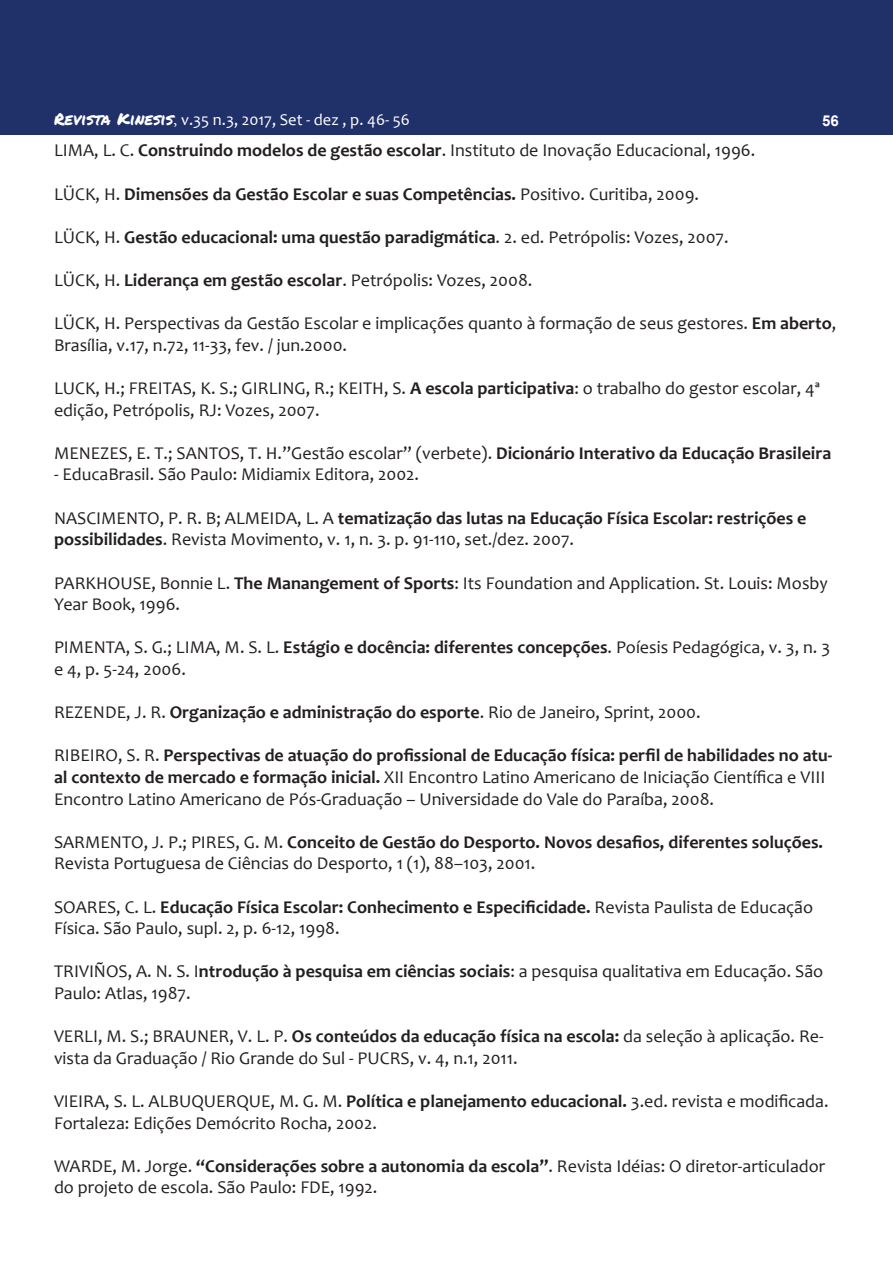
<style>
.page{position:relative;width:893px;height:1263px;background:#fff}
.page>*{position:absolute;margin:0;border:0;box-sizing:border-box;transform-origin:0 0}
.texto_corrido{font:18px/21.6px "Candara";color:#231f20}
.texto_corrido-2{font:700 18px "Candara";color:#231f20}
.t1{font:16.5px "Candara";color:#fff}
.t2{font:700 15px "Arial";color:#fff}
.s1{font-family:"Permanent Marker"}
.s2{font-family:"Minion Pro"}
.s3{font-weight:700}
.s4{font-weight:400}
</style>
<div class="page">
<div style="left:0;top:0;width:893px;height:135px;background:#203068"></div>
<p class="t1" style="left:54px;top:110px;width:358px"><span class="s1">Revista Kinesis</span><span class="s2">,</span> v.35 n.3, 2017, Set - dez , p. 46- 56</p>
<p class="t2" style="left:822px;top:111px;width:18px">56</p>
<p class="texto_corrido" style="left:54px;top:140px;width:703px">LIMA, L. C. <span class="s3">Construindo modelos de gestão escolar</span>. Instituto de Inovação Educacional, 1996.</p>
<p class="texto_corrido-2" style="left:54px;top:182px;width:647px"><span class="s4">LÜCK, H.</span> Dimensões da Gestão Escolar e suas Competências. <span class="s4">Positivo. Curitiba, 2009.</span></p>
<p class="texto_corrido-2" style="left:54px;top:226px;width:676px"><span class="s4">LÜCK, H.</span> Gestão educacional: uma questão paradigmática<span class="s4">. 2. ed. Petrópolis: Vozes, 2007.</span></p>
<p class="texto_corrido" style="left:54px;top:269px;width:480px">LÜCK, H. <span class="s3">Liderança em gestão escolar</span>. Petrópolis: Vozes, 2008.</p>
<p class="texto_corrido" style="left:54px;top:312px;width:784px">LÜCK, H. Perspectivas da Gestão Escolar e implicações quanto à formação de seus gestores. <span class="s3">Em aberto</span>,<br>Brasília, v.17, n.72, 11-33, fev. / jun.2000.</p>
<p class="texto_corrido" style="left:54px;top:377px;width:768px">LUCK, H.; FREITAS, K. S.; GIRLING, R.; KEITH, S. <span class="s3">A escola participativa</span>: o trabalho do gestor escolar, 4ª edição, Petrópolis, RJ: Vozes, 2007.</p>
<p class="texto_corrido" style="left:54px;top:442px;width:779px">MENEZES, E. T.; SANTOS, T. H.”Gestão escolar” (verbete). <span class="s3">Dicionário Interativo da Educação Brasileira</span></p>
<p class="texto_corrido" style="left:54px;top:464px;width:367px">- EducaBrasil. São Paulo: Midiamix Editora, 2002.</p>
<p class="texto_corrido" style="left:54px;top:507px;width:754px">NASCIMENTO, P. R. B; ALMEIDA, L. A <span class="s3">tematização das lutas na Educação Física Escolar: restrições e possibilidades</span>. Revista Movimento, v. 1, n. 3. p. 91-110, set./dez. 2007.</p>
<p class="texto_corrido" style="left:54px;top:572px;width:775px">PARKHOUSE, Bonnie L. <span class="s3">The Manangement of Sports</span>: Its Foundation and Application. St. Louis: Mosby<br>Year Book, 1996.</p>
<p class="texto_corrido" style="left:54px;top:636px;width:778px">PIMENTA, S. G.; LIMA, M. S. L. <span class="s3">Estágio e docência: diferentes concepções</span>. Poíesis Pedagógica, v. 3, n. 3 e 4, p. 5-24, 2006.</p>
<p class="texto_corrido" style="left:54px;top:701px;width:648px">REZENDE, J. R. <span class="s3">Organização e administração do esporte</span>. Rio de Janeiro, Sprint, 2000.</p>
<p class="texto_corrido" style="left:54px;top:744px;width:780px">RIBEIRO, S. R. <span class="s3">Perspectivas de atuação do profissional de Educação física: perfil de habilidades no atu&shy;al contexto de mercado e formação inicial.</span> XII Encontro Latino Americano de Iniciação Científica e VIII<br>Encontro Latino Americano de Pós-Graduação – Universidade do Vale do Paraíba, 2008.</p>
<p class="texto_corrido" style="left:54px;top:831px;width:771px">SARMENTO, J. P.; PIRES, G. M. <span class="s3">Conceito de Gestão do Desporto. Novos desafios, diferentes soluções.<br></span>Revista Portuguesa de Ciências do Desporto, 1 (1), 88–103, 2001.</p>
<p class="texto_corrido" style="left:54px;top:896px;width:761px">SOARES, C. L. <span class="s3">Educação Física Escolar: Conhecimento e Especificidade.</span> Revista Paulista de Educação<br>Física. São Paulo, supl. 2, p. 6-12, 1998.</p>
<p class="texto_corrido" style="left:54px;top:960px;width:771px">TRIVIÑOS, A. N. S. I<span class="s3">ntrodução à pesquisa em ciências sociais</span>: a pesquisa qualitativa em Educação. São<br>Paulo: Atlas, 1987.</p>
<p class="texto_corrido" style="left:54px;top:1025px;width:771px">VERLI, M. S.; BRAUNER, V. L. P. <span class="s3">Os conteúdos da educação física na escola:</span> da seleção à aplicação. Re&shy;vista da Graduação / Rio Grande do Sul - PUCRS, v. 4, n.1, 2011.</p>
<p class="texto_corrido" style="left:54px;top:1090px;width:776px">VIEIRA, S. L. ALBUQUERQUE, M. G. M. <span class="s3">Política e planejamento educacional.</span> 3.ed. revista e modificada.<br>Fortaleza: Edições Demócrito Rocha, 2002.</p>
<p class="texto_corrido" style="left:54px;top:1155px;width:773px">WARDE, M. Jorge. <span class="s3">“Considerações sobre a autonomia da escola”</span>. Revista Idéias: O diretor-articulador do projeto de escola. São Paulo: FDE, 1992.</p>
</div>
